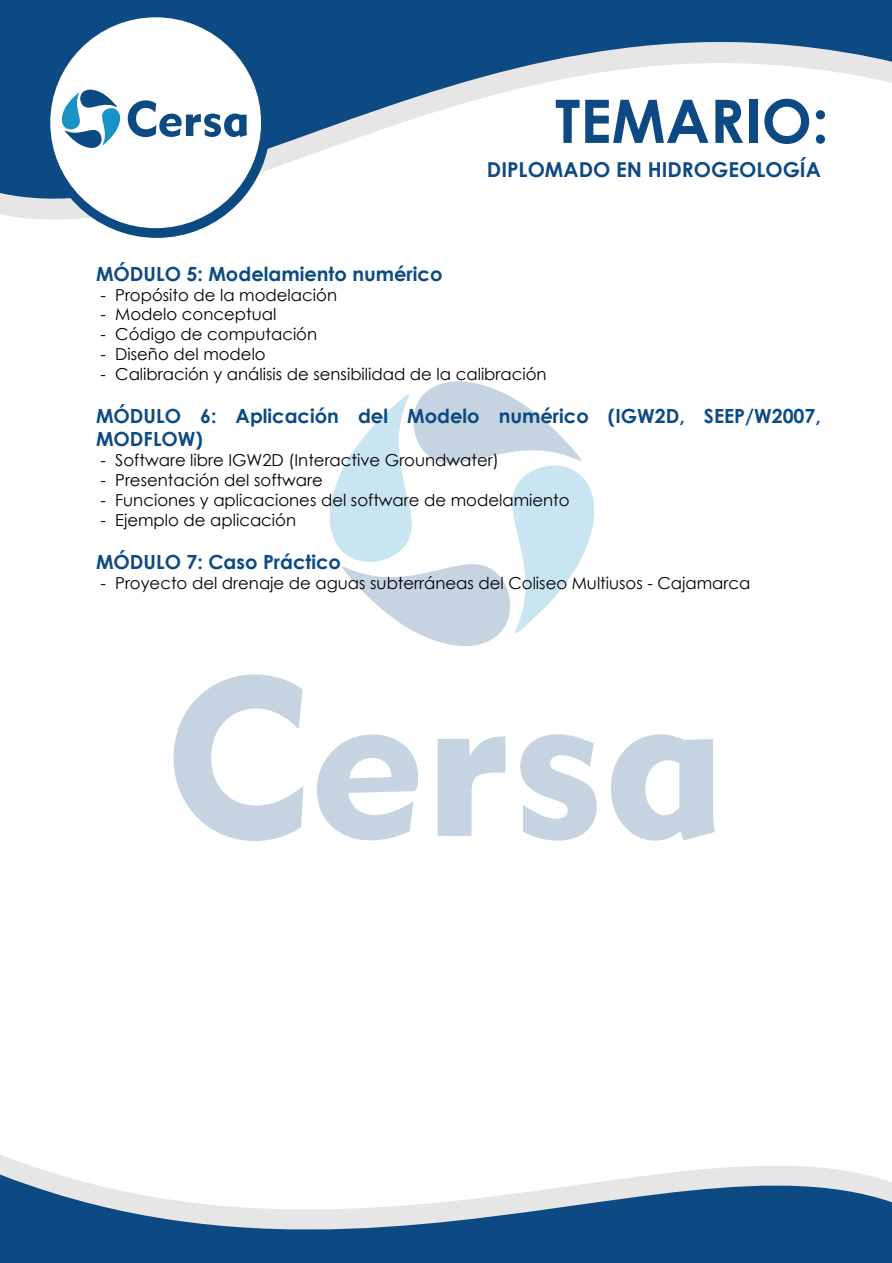
<style>
.page{position:relative;width:892px;height:1263px;background:#fff}
.page>*{position:absolute;margin:0;border:0;box-sizing:border-box;transform-origin:0 0}
.t1{font:700 60px "Century Gothic";color:#0d4a83}
.t2{font:700 20.55px "Century Gothic";color:#0d4a83}
.t3{font:700 19.5px/23.4px "Century Gothic";color:#0c4a83}
.t4{font:16.5px "Century Gothic";color:#000}
</style>
<div class="page">
<svg style="left:173px;top:674px;width:541px;height:167px"></svg>
<svg style="left:330px;top:381px;width:264px;height:265px"></svg>
<svg style="left:0;top:0;width:892px;height:238px"></svg>
<div style="left:43px;top:11px;width:227px;height:227px;background:#0d4a83;border-radius:50%"></div>
<div style="left:50px;top:17px;width:211px;height:211px;background:#fff;border-radius:50%"></div>
<svg style="left:128px;top:100px;width:119px;height:37px"></svg>
<svg style="left:61px;top:89px;width:60px;height:59px"></svg>
<svg style="left:0;top:1155px;width:892px;height:107px;fill:#0d4a83"></svg>
<h1 class="t1" style="left:555px;top:76px;width:275px">TEMARIO:</h1>
<p class="t2" style="left:487px;top:153px;width:335px">DIPLOMADO EN HIDROGEOLOGÍA</p>
<p class="t3" style="left:96px;top:261px;width:348px">MÓDULO 5: Modelamiento numérico</p>
<p class="t4" style="left:101px;top:283px;width:238px">- Propósito de la modelación</p>
<p class="t4" style="left:101px;top:303px;width:177px">- Modelo conceptual</p>
<p class="t4" style="left:101px;top:322px;width:218px">- Código de computación</p>
<p class="t4" style="left:101px;top:342px;width:167px">- Diseño del modelo</p>
<p class="t4" style="left:101px;top:362px;width:447px">- Calibración y análisis de sensibilidad de la calibración</p>
<p class="t3" style="left:96px;top:403px;width:726px">MÓDULO 6: Aplicación del Modelo numérico (IGW2D, SEEP/W2007,<br>MODFLOW)</p>
<p class="t4" style="left:101px;top:448px;width:400px">- Software libre IGW2D (Interactive Groundwater)</p>
<p class="t4" style="left:101px;top:468px;width:224px">- Presentación del software</p>
<p class="t4" style="left:101px;top:488px;width:470px">- Funciones y aplicaciones del software de modelamiento</p>
<p class="t4" style="left:101px;top:508px;width:197px">- Ejemplo de aplicación</p>
<p class="t3" style="left:96px;top:549px;width:246px">MÓDULO 7: Caso Práctico</p>
<p class="t4" style="left:101px;top:571px;width:651px">- Proyecto del drenaje de aguas subterráneas del Coliseo Multiusos - Cajamarca</p>
</div>
